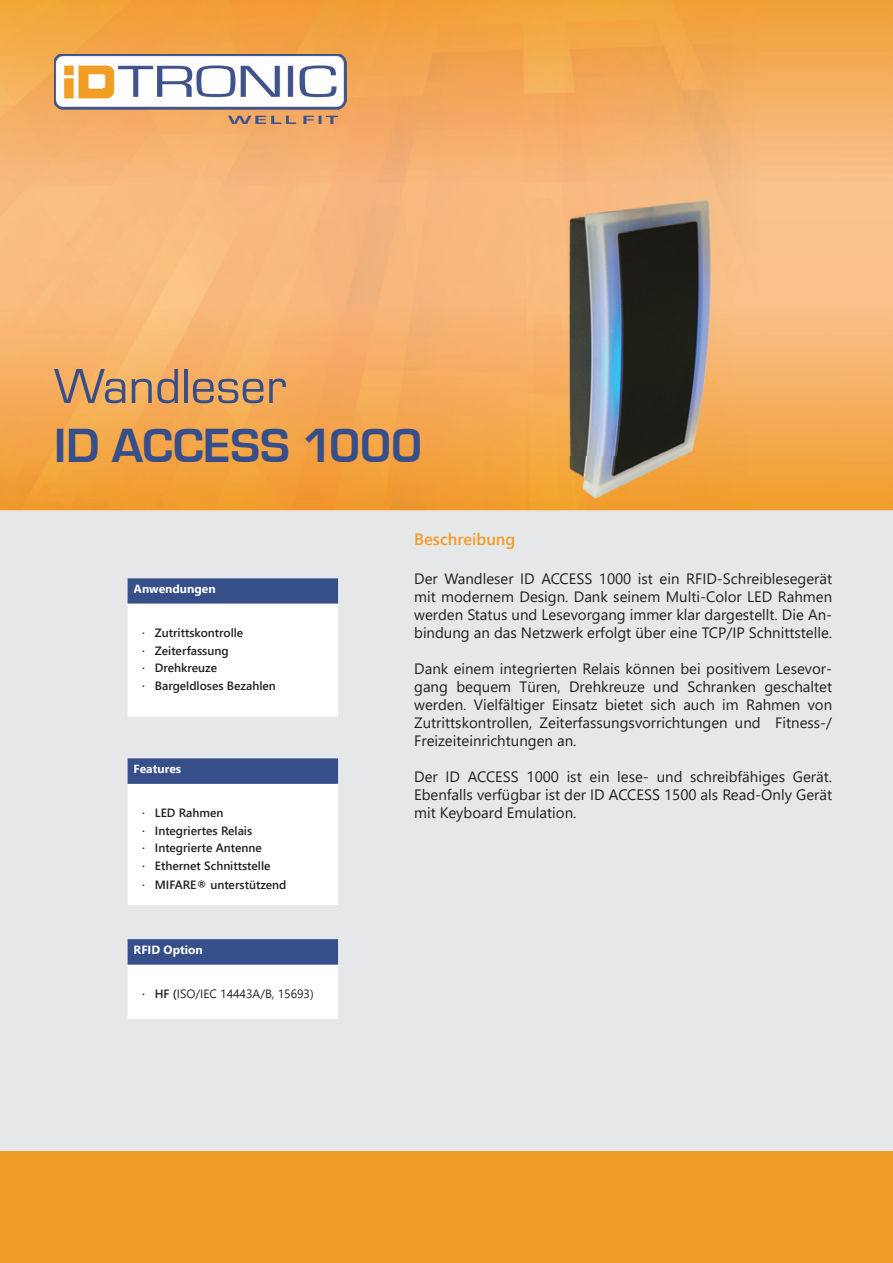
<style>
.page{position:relative;width:893px;height:1263px;background:#fff}
.page>*{position:absolute;margin:0;border:0;box-sizing:border-box;transform-origin:0 0}
.t1{font:51px "Eurostile T";color:#364e89}
.t2{font:700 49.5px "Eurostile T";color:#364e89}
.t3{font:600 16.5px "Segoe UI";color:#f09d29}
.t4{font:15px/18px "Segoe UI";color:#231f20;text-align:justify}
.t5{font:600 12px/18px "Segoe UI";color:#231f20}
.t6{font:700 12px "Segoe UI";color:#fff}
.t7{font:12px "Segoe UI";color:#231f20}
.s1{font-weight:600}
</style>
<div class="page">
<div style="left:0;top:1px;width:893px;height:1262px;background:#e6e7e9"></div>
<img style="left:0;top:0;width:893px;height:510px">
<div style="left:0;top:1152px;width:893px;height:111px;background:#f09d29"></div>
<img style="left:54px;top:54px;width:293px;height:69px">
<img style="left:421px;top:142px;width:418px;height:367px">
<svg style="left:128px;top:758px;width:210px;height:147px;background:#dce0ea"></svg>
<svg style="left:128px;top:939px;width:210px;height:80px;background:#bec6d9"></svg>
<svg style="left:128px;top:578px;width:210px;height:138px;background:#dadee9"></svg>
<h1 class="t1" style="left:54px;top:359px;width:234px">Wandleser</h1>
<h2 class="t2" style="left:54px;top:419px;width:370px">ID ACCESS 1000</h2>
<p class="t6" style="left:134px;top:577px;width:84px">Anwendungen</p>
<p class="t5" style="left:142px;top:623px;width:135px">· Zutrittskontrolle<br>· Zeiterfassung<br>· Drehkreuze<br>· Bargeldloses Bezahlen</p>
<p class="t6" style="left:134px;top:757px;width:49px">Features</p>
<p class="t5" style="left:142px;top:802px;width:146px">· LED Rahmen<br>· Integriertes Relais<br>· Integrierte Antenne<br>· Ethernet Schnittstelle<br>· MIFARE® unterstützend</p>
<p class="t6" style="left:134px;top:938px;width:71px">RFID Option</p>
<p class="t7" style="left:142px;top:982px;width:173px"><span class="s1">· HF (</span>ISO/IEC 14443A/B, 15693)</p>
<p class="t3" style="left:414px;top:523px;width:103px">Beschreibung</p>
<p class="t4" style="left:414px;top:569px;width:419px">Der Wandleser ID ACCESS 1000 ist ein RFID‐Schreiblesegerät mit modernem Design. Dank seinem Multi‐Color LED Rahmen werden Status und Lesevorgang immer klar dargestellt. Die An‐ bindung an das Netzwerk erfolgt über eine TCP/IP Schnittstelle.</p>
<p class="t4" style="left:414px;top:659px;width:419px">Dank einem integrierten Relais können bei positivem Lesevor‐ gang bequem Türen, Drehkreuze und Schranken geschaltet werden. Vielfältiger Einsatz bietet sich auch im Rahmen von Zutrittskontrollen, Zeiterfassungsvorrichtungen und Fitness‐/ Freizeiteinrichtungen an.</p>
<p class="t4" style="left:414px;top:767px;width:419px">Der ID ACCESS 1000 ist ein lese‐ und schreibfähiges Gerät.<br>Ebenfalls verfügbar ist der ID ACCESS 1500 als Read‐Only Gerät mit Keyboard Emulation.</p>
</div>
